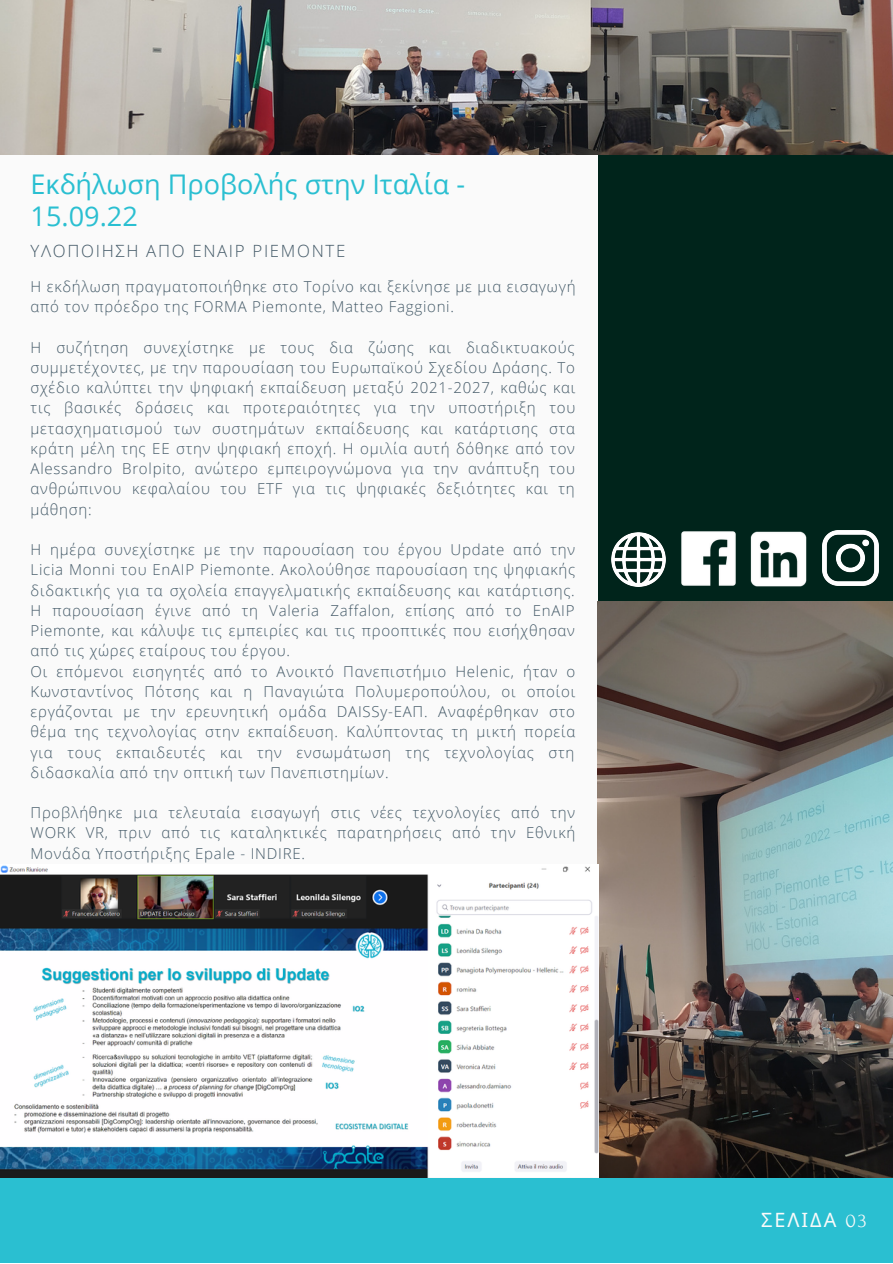
<style>
.page{position:relative;width:893px;height:1264px;background:#fff}
.page>*{position:absolute;margin:0;border:0;box-sizing:border-box;transform-origin:0 0}
.t1{font:27px/31.5px "Open Sans";color:#2abfd1}
.t2{font:19.8px "Noto Sans";letter-spacing:.1em;color:#fafafa}
.t3{font:300 16.8px "Open Sans";letter-spacing:.1em;color:#435967}
.t4{font:300 15px/20.2px "Open Sans";letter-spacing:.05em;color:#435967;text-align:justify}
.s1{font-family:"Forum"}
</style>
<div class="page">
<div style="left:0;top:0;width:892px;height:1262px;background:#fafafa"></div>
<div style="left:0;top:1176px;width:892px;height:86px;background:#2abfd1"></div>
<div style="left:598px;top:114px;width:294px;height:543px;background:#00241b"></div>
<img style="left:598px;top:601px;width:294px;height:576px">
<img style="left:0;top:0;width:892px;height:155px">
<img style="left:665px;top:531px;width:71px;height:55px">
<img style="left:750px;top:531px;width:57px;height:56px">
<img style="left:822px;top:530px;width:57px;height:56px">
<img style="left:611px;top:532px;width:54px;height:54px">
<img style="left:0;top:865px;width:598px;height:312px">
<p class="t1" style="left:31px;top:168px;width:436px">Εκδήλωση Προβολής στην Ιταλία -<br>15.09.22</p>
<p class="t3" style="left:31px;top:239px;width:316px">ΥΛΟΠΟΙΗΣΗ ΑΠΟ ENAIP PIEMONTE</p>
<p class="t4" style="left:31px;top:276px;width:546px">Η εκδήλωση πραγματοποιήθηκε στο Τορίνο και ξεκίνησε με μια εισαγωγή από τον πρόεδρο της FORMA Piemonte, Matteo Faggioni.</p>
<p class="t4" style="left:31px;top:337px;width:546px">Η συζήτηση συνεχίστηκε με τους δια ζώσης και διαδικτυακούς συμμετέχοντες, με την παρουσίαση του Ευρωπαϊκού Σχεδίου Δράσης. Το σχέδιο καλύπτει την ψηφιακή εκπαίδευση μεταξύ 2021-2027, καθώς και τις βασικές δράσεις και προτεραιότητες για την υποστήριξη του μετασχηματισμού των συστημάτων εκπαίδευσης και κατάρτισης στα κράτη μέλη της ΕΕ στην ψηφιακή εποχή. Η ομιλία αυτή δόθηκε από τον Alessandro Brolpito, ανώτερο εμπειρογνώμονα για την ανάπτυξη του ανθρώπινου κεφαλαίου του ETF για τις ψηφιακές δεξιότητες και τη μάθηση:</p>
<p class="t4" style="left:31px;top:539px;width:546px">Η ημέρα συνεχίστηκε με την παρουσίαση του έργου Update από την Licia Monni του EnAIP Piemonte. Ακολούθησε παρουσίαση της ψηφιακής διδακτικής για τα σχολεία επαγγελματικής εκπαίδευσης και κατάρτισης.<br>Η παρουσίαση έγινε από τη Valeria Zaffalon, επίσης από το EnAIP Piemonte, και κάλυψε τις εμπειρίες και τις προοπτικές που εισήχθησαν από τις χώρες εταίρους του έργου.</p>
<p class="t4" style="left:31px;top:660px;width:546px">Οι επόμενοι εισηγητές από το Ανοικτό Πανεπιστήμιο Helenic, ήταν ο Κωνσταντίνος Πότσης και η Παναγιώτα Πολυμεροπούλου, οι οποίοι εργάζονται με την ερευνητική ομάδα DAISSy-ΕΑΠ. Αναφέρθηκαν στο θέμα της τεχνολογίας στην εκπαίδευση. Καλύπτοντας τη μικτή πορεία για τους εκπαιδευτές και την ενσωμάτωση της τεχνολογίας στη διδασκαλία από την οπτική των Πανεπιστημίων.</p>
<p class="t4" style="left:31px;top:802px;width:546px">Προβλήθηκε μια τελευταία εισαγωγή στις νέες τεχνολογίες από την WORK VR, πριν από τις καταληκτικές παρατηρήσεις από την Εθνική Μονάδα Υποστήριξης Epale - INDIRE.</p>
<p class="t2" style="left:761px;top:1205px;width:107px">ΣΕΛΙΔΑ <span class="s1">03</span></p>
</div>
